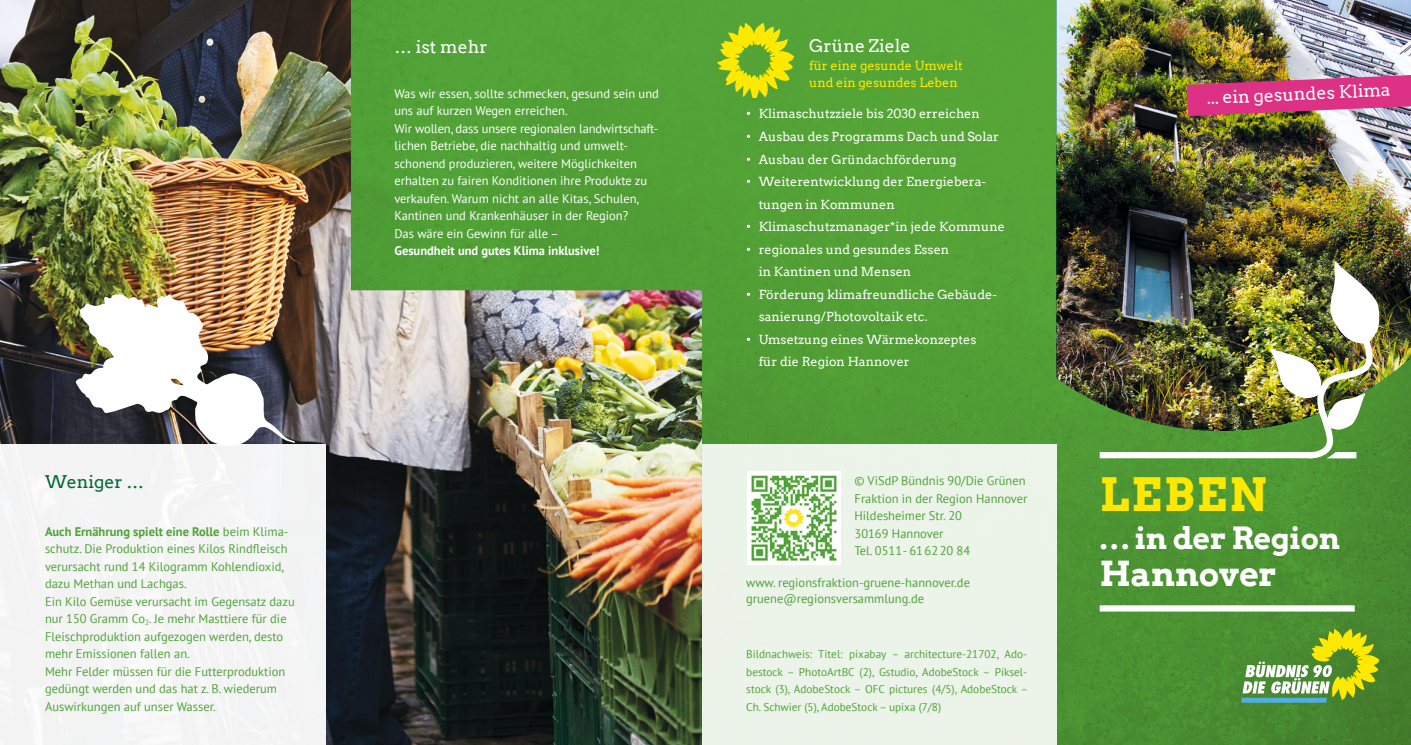
<style>
.page{position:relative;width:1411px;height:745px;background:#fff}
.page>*{position:absolute;margin:0;border:0;box-sizing:border-box;transform-origin:0 0}
.t1{font:700 45px "Arvo";letter-spacing:.05em;color:#ffe800}
.t2{font:700 33.75px "Arvo";letter-spacing:-.01em;color:#fff}
.t3{font:700 30px "Arvo";letter-spacing:-.01em;color:#fff}
.t4{font:17.5px "Arvo";color:#fff}
.t5{font:17.5px "Arvo";color:#006936}
.t6{font:12.5px/17.5px "PT Sans";color:#4ea338}
.t7{font:12.5px/17.5px "PT Sans";color:#fff}
.t8{font:12.5px/22.5px "Arvo";color:#fff}
.t9{font:12.5px/17.5px "Arvo";color:#ffe800}
.t10{font:700 12.5px "PT Sans";color:#fff}
.t11{font:11.25px/17.5px "PT Sans";color:#4ea338;text-align:justify}
.t12{font:10px/17.5px "PT Sans";color:#4ea338}
.s1{font-weight:700}
</style>
<div class="page">
<img style="left:702px;top:0;width:708px;height:744px">
<img style="left:0;top:0;width:702px;height:744px">
<img style="left:1056px;top:0;width:354px;height:430px">
<div style="left:0;top:444px;width:326px;height:300px;background:#f4f4f4"></div>
<img style="left:1186px;top:75px;width:224px;height:41px">
<div style="left:1099px;top:605px;width:255px;height:6px;background:#fff"></div>
<svg style="left:1240px;top:628px;width:139px;height:74px;background:#82ab48"></svg>
<div style="left:702px;top:444px;width:354px;height:300px;background:#ecf3ea"></div>
<img style="left:747px;top:471px;width:93px;height:93px">
<svg style="left:717px;top:23px;width:77px;height:75px;background:#a5c41c"></svg>
<img style="left:76px;top:293px;width:219px;height:153px">
<div style="left:1099px;top:451px;width:213px;height:7px;background:#fff"></div>
<img style="left:1269px;top:261px;width:111px;height:202px">
<h3 class="t5" style="left:45px;top:471px;width:101px">Weniger …</h3>
<p class="t6" style="left:45px;top:522px;width:251px"><span class="s1">Auch Ernährung spielt eine Rolle</span> beim Klima&shy;schutz. Die Produktion eines Kilos Rindfleisch verursacht rund 14 Kilogramm Kohlendioxid, dazu Methan und Lachgas.<br>Ein Kilo Gemüse verursacht im Gegensatz dazu nur 150 Gramm Co<sub>2</sub>. Je mehr Masttiere für die Fleischproduktion aufgezogen werden, desto mehr Emissionen fallen an.<br>Mehr Felder müssen für die Futterproduktion gedüngt werden und das hat z. B. wiederum Auswirkungen auf unser Wasser.</p>
<h3 class="t4" style="left:394px;top:36px;width:95px">… ist mehr</h3>
<p class="t7" style="left:394px;top:84px;width:266px">Was wir essen, sollte schmecken, gesund sein und uns auf kurzen Wegen erreichen.<br>Wir wollen, dass unsere regionalen landwirtschaft&shy;lichen Betriebe, die nachhaltig und umwelt&shy;schonend produzieren, weitere Möglichkeiten erhalten zu fairen Konditionen ihre Produkte zu verkaufen. Warum nicht an alle Kitas, Schulen, Kantinen und Krankenhäuser in der Region?<br>Das wäre ein Gewinn für alle –</p>
<p class="t10" style="left:394px;top:242px;width:206px">Gesundheit und gutes Klima inklusive!</p>
<h3 class="t4" style="left:809px;top:35px;width:103px">Grüne Ziele</h3>
<p class="t9" style="left:809px;top:57px;width:155px">für eine gesunde Umwelt und ein gesundes Leben</p>
<p class="t8" style="left:746px;top:103px;width:235px">• Klimaschutzziele bis 2030 erreichen</p>
<p class="t8" style="left:746px;top:125px;width:254px">• Ausbau des Programms Dach und Solar</p>
<p class="t8" style="left:746px;top:148px;width:212px">• Ausbau der Gründachförderung</p>
<p class="t8" style="left:758px;top:170px;width:229px;text-indent:-12px">• Weiterentwicklung der Energiebera&shy;tungen in Kommunen</p>
<p class="t8" style="left:746px;top:215px;width:260px">• Klimaschutzmanager*in jede Kommune</p>
<p class="t8" style="left:758px;top:238px;width:192px;text-indent:-12px">• regionales und gesundes Essen in Kantinen und Mensen</p>
<p class="t8" style="left:758px;top:283px;width:240px;text-indent:-12px">• Förderung klimafreundliche Gebäude&shy;sanierung/Photovoltaik etc.</p>
<p class="t8" style="left:758px;top:328px;width:219px;text-indent:-12px">• Umsetzung eines Wärmekonzeptes für die Region Hannover</p>
<p class="t6" style="left:854px;top:471px;width:174px">© ViSdP Bündnis 90/Die Grünen<br>Fraktion in der Region Hannover<br>Hildesheimer Str. 20<br>30169 Hannover<br>Tel. 0511- 616220 84</p>
<p class="t6" style="left:746px;top:573px;width:225px;line-height:16.2px">www. regionsfraktion-gruene-hannover.de gruene@regionsversammlung.de</p>
<p class="t12" style="left:731px;top:593px;width:138px">© ViSdP Bündnis 90/Die Grünen</p>
<p class="t11" style="left:746px;top:645px;width:283px">Bildnachweis: Titel: pixabay – architecture-21702, Ado&shy;bestock – PhotoArtBC (2), Gstudio, AdobeStock – Piksel&shy;stock (3), AdobeStock – OFC pictures (4/5), AdobeStock – Ch. Schwier (5), AdobeStock – upixa (7/8)</p>
<p class="t12" style="left:731px;top:647px;width:167px">regionsfraktion-gruene-hannover.de www.gruene@regionsversammlung.de</p>
<h3 class="t4" style="left:1206px;top:88px;width:185px;rotate:-3deg">... ein gesundes Klima</h3>
<h1 class="t1" style="left:1099px;top:466px;width:168px">LEBEN</h1>
<h3 class="t3" style="left:1099px;top:518px;width:242px">... in der Region</h3>
<h2 class="t2" style="left:1099px;top:552px;width:179px">Hannover</h2>
</div>
